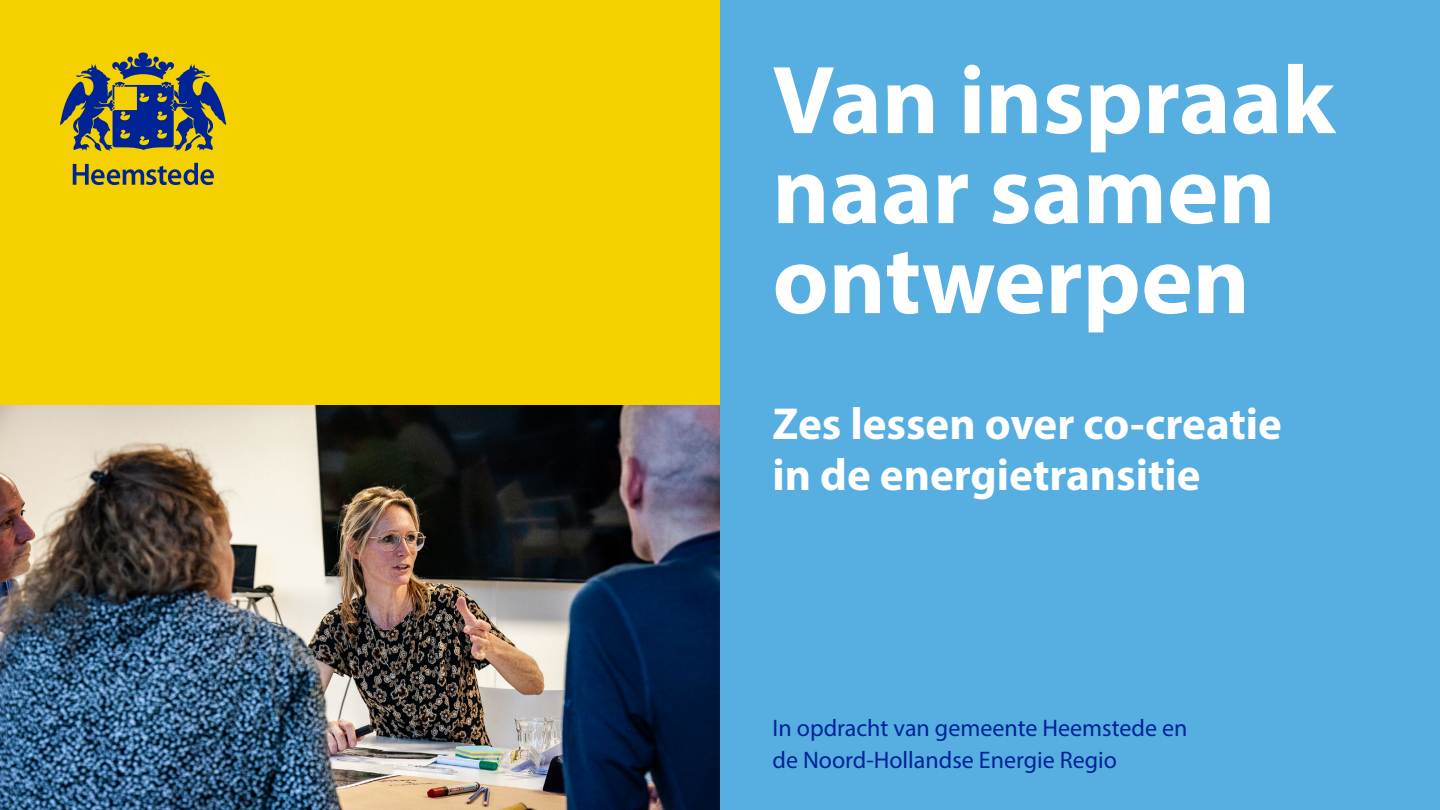
<style>
.page{position:relative;width:1440px;height:810px;background:#fff}
.page>*{position:absolute;margin:0;border:0;box-sizing:border-box;transform-origin:0 0}
.t1{font:700 97.5px/90px "Myriad Pro";color:#fff}
.t2{font:700 45px/51px "Myriad Pro";color:#fff}
.t3{font:24px/31.5px "Myriad Pro";color:#002395}
</style>
<div class="page">
<div style="left:720px;top:0;width:720px;height:810px;background:#56aee1"></div>
<div style="left:0;top:0;width:720px;height:810px;background:#f5d100"></div>
<svg style="left:73px;top:163px;width:141px;height:22px"></svg>
<svg style="left:60px;top:52px;width:166px;height:99px"></svg>
<img style="left:0;top:405px;width:720px;height:405px">
<h1 class="t1" style="left:772px;top:52px;width:564px">Van inspraak naar samen ontwerpen</h1>
<h2 class="t2" style="left:772px;top:397px;width:511px">Zes lessen over co-creatie in de energietransitie</h2>
<p class="t3" style="left:772px;top:712px;width:417px">In opdracht van gemeente Heemstede en de Noord-Hollandse Energie Regio</p>
</div>
